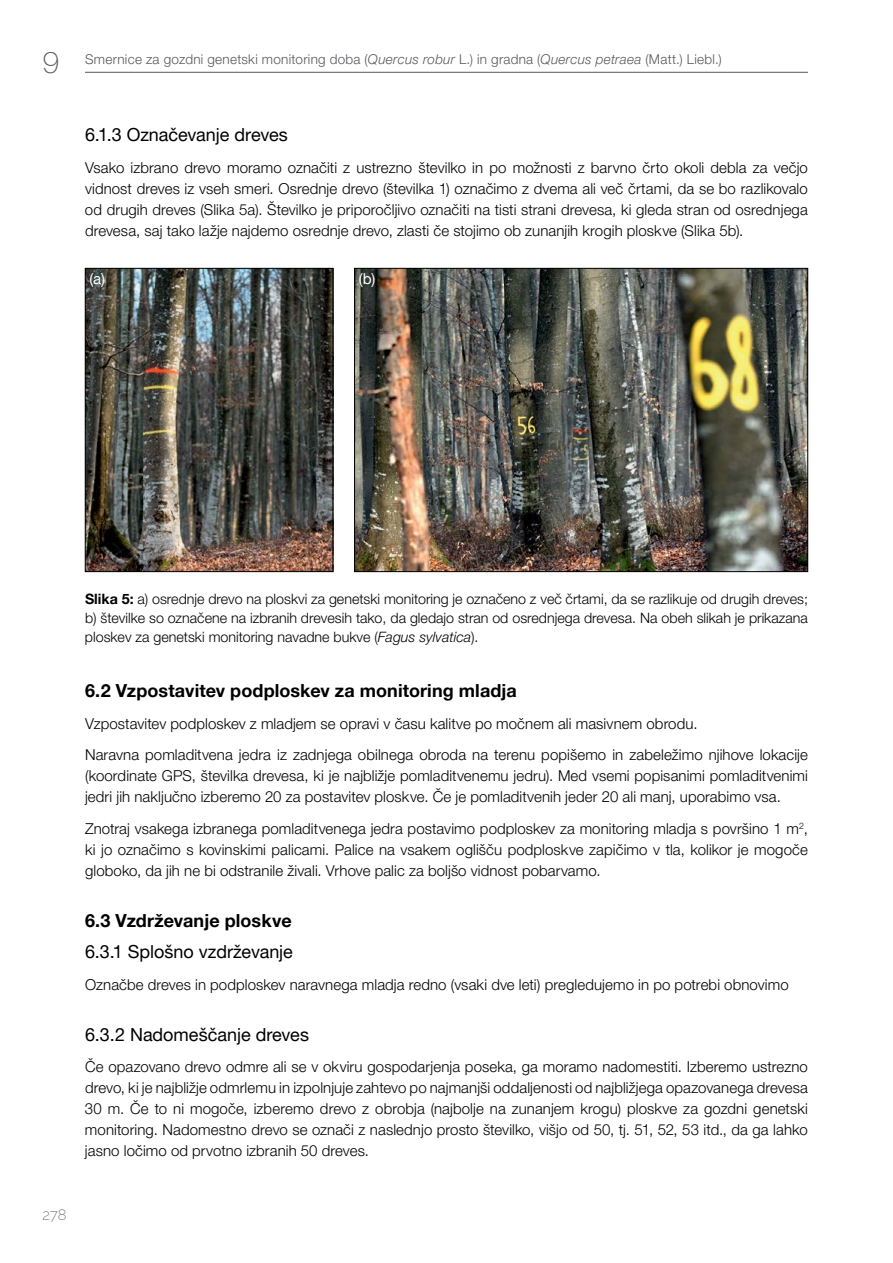
<style>
.page{position:relative;width:893px;height:1263px;background:#fff}
.page>*{position:absolute;margin:0;border:0;box-sizing:border-box;transform-origin:0 0}
.t1{font:100 30px "Helvetica Neue LT Pro";color:#58595b}
.t2{font:18px "Helvetica Neue World 55 Roman";color:#000}
.t3{font:700 18px "Helvetica Neue World 75";letter-spacing:.005em;color:#000}
.t4{font:15px/21px "Helvetica Neue World 45 Lt";letter-spacing:.005em;color:#000;text-align:justify}
.t5{font:15px "Helvetica Neue World 55 Roman";color:#fff}
.t6{font:100 15px "Raleway";color:#58595b}
.t7{font:14.25px/18.8px "Helvetica Neue World 45 Lt";color:#000;text-align:justify}
.t8{font:13.5px "Helvetica Neue World 45 Lt";letter-spacing:.02em;color:#58595b}
.s1{font-family:"Helvetica Neue World 46 Lt It"}
.s2{font-family:"Helvetica Neue World 75";font-weight:700}
</style>
<div class="page">
<hr style="left:85px;top:72px;width:723px;height:1px;background:#58595b">
<img style="left:87px;top:270px;width:244px;height:300px">
<div style="left:85px;top:268px;width:248px;height:304px;border:1px solid #000"></div>
<img style="left:356px;top:270px;width:450px;height:300px">
<div style="left:354px;top:268px;width:454px;height:304px;border:1px solid #000"></div>
<h1 class="t1" style="left:43px;top:44px;width:18px">9</h1>
<p class="t8" style="left:85px;top:51px;width:638px">Smernice za gozdni genetski monitoring doba (<span class="s1">Quercus robur</span> L.) in gradna (<span class="s1">Quercus petraea</span> (Matt.) Liebl.)</p>
<p class="t2" style="left:85px;top:125px;width:204px">6.1.3 Označevanje dreves</p>
<p class="t4" style="left:85px;top:157px;width:724px">Vsako izbrano drevo moramo označiti z ustrezno številko in po možnosti z barvno črto okoli debla za večjo vidnost dreves iz vseh smeri. Osrednje drevo (številka 1) označimo z dvema ali več črtami, da se bo razlikovalo od drugih dreves (Slika 5a). Številko je priporočljivo označiti na tisti strani drevesa, ki gleda stran od osrednjega drevesa, saj tako lažje najdemo osrednje drevo, zlasti če stojimo ob zunanjih krogih ploskve (Slika 5b).</p>
<p class="t5" style="left:90px;top:270px;width:17px">(a)</p>
<p class="t5" style="left:359px;top:270px;width:18px">(b)</p>
<p class="t7" style="left:85px;top:590px;width:724px"><span class="s2">Slika 5:</span> a) osrednje drevo na ploskvi za genetski monitoring je označeno z več črtami, da se razlikuje od drugih dreves; b) številke so označene na izbranih drevesih tako, da gledajo stran od osrednjega drevesa. Na obeh slikah je prikazana ploskev za genetski monitoring navadne bukve (<span class="s1">Fagus sylvatica</span>).</p>
<p class="t3" style="left:85px;top:680px;width:433px">6.2 Vzpostavitev podploskev za monitoring mladja</p>
<p class="t4" style="left:85px;top:708px;width:724px;line-height:31.5px">Vzpostavitev podploskev z mladjem se opravi v času kalitve po močnem ali masivnem obrodu.<br>Naravna pomladitvena jedra iz zadnjega obilnega obroda na terenu popišemo in zabeležimo njihove lokacije</p>
<p class="t4" style="left:85px;top:765px;width:724px">(koordinate GPS, številka drevesa, ki je najbližje pomladitvenemu jedru). Med vsemi popisanimi pomladitvenimi jedri jih naključno izberemo 20 za postavitev ploskve. Če je pomladitvenih jeder 20 ali manj, uporabimo vsa.</p>
<p class="t4" style="left:85px;top:818px;width:724px">Znotraj vsakega izbranega pomladitvenega jedra postavimo podploskev za monitoring mladja s površino 1 m<sup>2</sup>, ki jo označimo s kovinskimi palicami. Palice na vsakem oglišču podploskve zapičimo v tla, kolikor je mogoče globoko, da jih ne bi odstranile živali. Vrhove palic za boljšo vidnost pobarvamo.</p>
<p class="t3" style="left:85px;top:910px;width:208px">6.3 Vzdrževanje ploskve</p>
<p class="t2" style="left:85px;top:941px;width:209px">6.3.1 Splošno vzdrževanje</p>
<p class="t4" style="left:85px;top:974px;width:705px">Označbe dreves in podploskev naravnega mladja redno (vsaki dve leti) pregledujemo in po potrebi obnovimo</p>
<p class="t2" style="left:85px;top:1024px;width:225px">6.3.2 Nadomeščanje dreves</p>
<p class="t4" style="left:85px;top:1056px;width:724px">Če opazovano drevo odmre ali se v okviru gospodarjenja poseka, ga moramo nadomestiti. Izberemo ustrezno drevo, ki je najbližje odmrlemu in izpolnjuje zahtevo po najmanjši oddaljenosti od najbližjega opazovanega drevesa 30 m. Če to ni mogoče, izberemo drevo z obrobja (najbolje na zunanjem krogu) ploskve za gozdni genetski monitoring. Nadomestno drevo se označi z naslednjo prosto številko, višjo od 50, tj. 51, 52, 53 itd., da ga lahko jasno ločimo od prvotno izbranih 50 dreves.</p>
<p class="t6" style="left:43px;top:1203px;width:26px">278</p>
</div>
